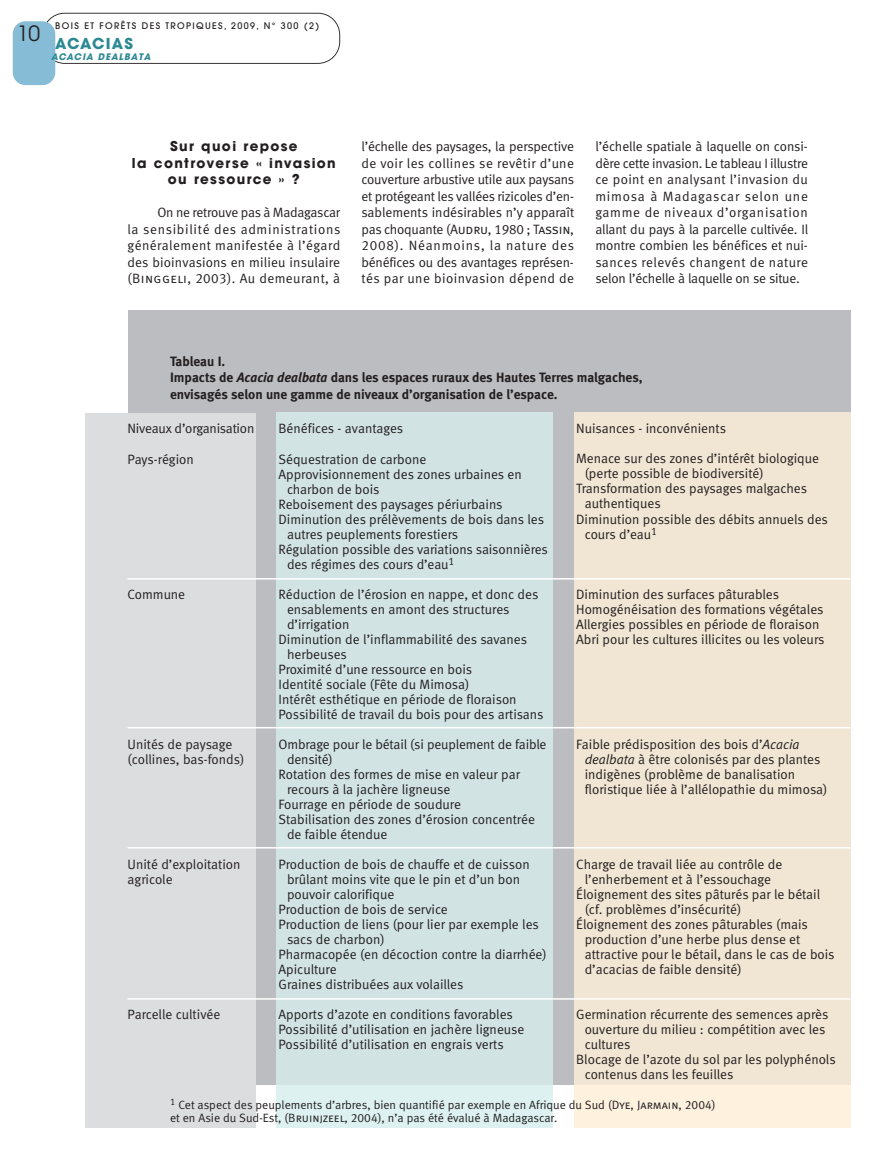
<style>
.page{position:relative;width:893px;height:1149px;background:#fff}
.page>*{position:absolute;margin:0;border:0;box-sizing:border-box;transform-origin:0 0}
.t1{font:21px "Avant Garde";color:#231f20}
.t2{font:700 15px "Avant Garde";letter-spacing:.06em;color:#2c8993}
.t3{font:13.5px/16.5px "Meta Normal LF";color:#231f20}
.t4{font:13.5px/16.5px "Meta Bold LF";color:#231f20}
.t5{font:700 13.5px/16.5px "Avant Garde";letter-spacing:.1em;color:#231f20;text-align:center}
.t6{font:12px/13.5px "Meta Normal LF";color:#231f20}
.t7{font:500 9px "Avant Garde";letter-spacing:.15em;color:#231f20}
.t8{font:italic 700 9px "Avant Garde";letter-spacing:.1em;color:#2c8993}
.s1{font-family:"Meta Normal LF Caps"}
.s2{font-style:italic}
</style>
<div class="page">
<svg style="left:46px;top:13px;width:294px;height:51px"></svg>
<div style="left:13px;top:21px;width:42px;height:64px;background:#86bcd6;border-radius:13px"></div>
<div style="left:128px;top:310px;width:722px;height:774px;background:#bcbdc0"></div>
<div style="left:85px;top:412px;width:170px;height:715px;background:#dcdddf"></div>
<div style="left:276px;top:1084px;width:277px;height:43px;background:#ddf1f0"></div>
<div style="left:276px;top:412px;width:277px;height:672px;background:#d2e3e4"></div>
<div style="left:574px;top:1084px;width:276px;height:43px;background:#fef2df"></div>
<div style="left:574px;top:412px;width:276px;height:672px;background:#f1e5d3"></div>
<hr style="left:128px;top:578px;width:722px;height:1px;background:#fff">
<hr style="left:128px;top:726px;width:722px;height:2px;background:#fff">
<hr style="left:128px;top:846px;width:722px;height:2px;background:#fff">
<hr style="left:128px;top:997px;width:722px;height:2px;background:#fff">
<h1 class="t1" style="left:17px;top:21px;width:25px">10</h1>
<p class="t7" style="left:55px;top:20px;width:265px">BOIS ET FORÊTS DES TROPIQUES, 2009, N° 300 (2)</p>
<p class="t8" style="left:51px;top:50px;width:101px">ACACIA DEALBATA</p>
<p class="t2" style="left:55px;top:34px;width:79px">ACACIAS</p>
<p class="t5" style="left:132px;top:138px;width:205px">Sur quoi repose<br>la controverse « invasion ou ressource » ?</p>
<p class="t3" style="left:128px;top:204px;width:214px;text-align:justify;text-indent:30px">On ne retrouve pas à Madagascar la sensibilité des administrations généralement manifestée à l’égard des bioinvasions en milieu insulaire <span class="s1">(Binggeli,</span> 2003). Au demeurant, à</p>
<p class="t3" style="left:361px;top:138px;width:214px;text-align:justify">l’échelle des paysages, la perspective de voir les collines se revêtir d’une couverture arbustive utile aux paysans et protégeant les vallées rizicoles d’en&shy;sablements indésirables n’y apparaît pas choquante (<span class="s1">Audru</span>, 1980 ; <span class="s1">Tassin</span>, 2008). Néanmoins, la nature des bénéfices ou des avantages représen&shy;tés par une bioinvasion dépend de</p>
<p class="t3" style="left:595px;top:138px;width:214px;text-align:justify">l’échelle spatiale à laquelle on consi&shy;dère cette invasion. Le tableau I illustre ce point en analysant l’invasion du mimosa à Madagascar selon une gamme de niveaux d’organisation allant du pays à la parcelle cultivée. Il montre combien les bénéfices et nui&shy;sances relevés changent de nature selon l’échelle à laquelle on se situe.</p>
<p class="t4" style="left:170px;top:352px;width:474px">Tableau I.<br>Impacts de <span class="s2">Acacia dealbata</span> dans les espaces ruraux des Hautes Terres malgaches, envisagés selon une gamme de niveaux d’organisation de l’espace.</p>
<p class="t3" style="left:128px;top:420px;width:128px">Niveaux d’organisation</p>
<p class="t3" style="left:128px;top:450px;width:68px">Pays-région</p>
<p class="t3" style="left:128px;top:585px;width:59px">Commune</p>
<p class="t3" style="left:128px;top:736px;width:118px;line-height:15px">Unités de paysage (collines, bas-fonds)</p>
<p class="t3" style="left:128px;top:856px;width:115px;line-height:15px">Unité d’exploitation agricole</p>
<p class="t3" style="left:128px;top:1005px;width:94px">Parcelle cultivée</p>
<p class="t3" style="left:279px;top:420px;width:126px">Bénéfices - avantages</p>
<p class="t3" style="left:279px;top:450px;width:149px">Séquestration de carbone</p>
<p class="t3" style="left:279px;top:465px;width:245px">Approvisionnement des zones urbaines en</p>
<p class="t3" style="left:287px;top:480px;width:94px">charbon de bois</p>
<p class="t3" style="left:279px;top:495px;width:226px">Reboisement des paysages périurbains</p>
<p class="t3" style="left:279px;top:510px;width:267px">Diminution des prélèvements de bois dans les</p>
<p class="t3" style="left:287px;top:525px;width:173px">autres peuplements forestiers</p>
<p class="t3" style="left:279px;top:540px;width:271px">Régulation possible des variations saisonnières</p>
<p class="t3" style="left:287px;top:555px;width:169px">des régimes des cours d’eau<sup>1</sup></p>
<p class="t3" style="left:279px;top:585px;width:261px">Réduction de l’érosion en nappe, et donc des</p>
<p class="t3" style="left:287px;top:600px;width:224px">ensablements en amont des structures</p>
<p class="t3" style="left:287px;top:615px;width:64px">d’irrigation</p>
<p class="t3" style="left:279px;top:630px;width:250px">Diminution de l’inflammabilité des savanes</p>
<p class="t3" style="left:287px;top:645px;width:61px">herbeuses</p>
<p class="t3" style="left:279px;top:660px;width:195px">Proximité d’une ressource en bois</p>
<p class="t3" style="left:279px;top:675px;width:192px">Identité sociale (Fête du Mimosa)</p>
<p class="t3" style="left:279px;top:690px;width:240px">Intérêt esthétique en période de floraison</p>
<p class="t3" style="left:279px;top:705px;width:266px">Possibilité de travail du bois pour des artisans</p>
<p class="t3" style="left:279px;top:735px;width:270px">Ombrage pour le bétail (si peuplement de faible</p>
<p class="t3" style="left:287px;top:750px;width:47px">densité)</p>
<p class="t3" style="left:279px;top:765px;width:243px">Rotation des formes de mise en valeur par</p>
<p class="t3" style="left:287px;top:780px;width:165px">recours à la jachère ligneuse</p>
<p class="t3" style="left:279px;top:795px;width:184px">Fourrage en période de soudure</p>
<p class="t3" style="left:279px;top:810px;width:258px">Stabilisation des zones d’érosion concentrée</p>
<p class="t3" style="left:287px;top:825px;width:102px">de faible étendue</p>
<p class="t3" style="left:279px;top:855px;width:253px">Production de bois de chauffe et de cuisson</p>
<p class="t3" style="left:287px;top:870px;width:235px">brûlant moins vite que le pin et d’un bon</p>
<p class="t3" style="left:287px;top:885px;width:109px">pouvoir calorifique</p>
<p class="t3" style="left:279px;top:900px;width:171px">Production de bois de service</p>
<p class="t3" style="left:279px;top:915px;width:262px">Production de liens (pour lier par exemple les</p>
<p class="t3" style="left:287px;top:930px;width:99px">sacs de charbon)</p>
<p class="t3" style="left:279px;top:945px;width:270px">Pharmacopée (en décoction contre la diarrhée)</p>
<p class="t3" style="left:279px;top:960px;width:60px">Apiculture</p>
<p class="t3" style="left:279px;top:975px;width:186px">Graines distribuées aux volailles</p>
<p class="t3" style="left:279px;top:1006px;width:247px;line-height:15px">Apports d’azote en conditions favorables<br>Possibilité d’utilisation en jachère ligneuse<br>Possibilité d’utilisation en engrais verts</p>
<p class="t3" style="left:576px;top:420px;width:151px">Nuisances - inconvénients</p>
<p class="t3" style="left:576px;top:450px;width:244px">Menace sur des zones d’intérêt biologique</p>
<p class="t3" style="left:585px;top:465px;width:180px">(perte possible de biodiversité)</p>
<p class="t3" style="left:576px;top:480px;width:232px">Transformation des paysages malgaches</p>
<p class="t3" style="left:585px;top:495px;width:78px">authentiques</p>
<p class="t3" style="left:576px;top:510px;width:253px">Diminution possible des débits annuels des</p>
<p class="t3" style="left:585px;top:525px;width:74px">cours d’eau<sup>1</sup></p>
<p class="t3" style="left:576px;top:586px;width:250px;line-height:15px">Diminution des surfaces pâturables Homogénéisation des formations végétales Allergies possibles en période de floraison Abri pour les cultures illicites ou les voleurs</p>
<p class="t3" style="left:585px;top:736px;width:244px;line-height:15px;text-indent:-9px">Faible prédisposition des bois d’<span class="s2">Acacia dealbata</span> à être colonisés par des plantes indigènes (problème de banalisation floristique liée à l’allélopathie du mimosa)</p>
<p class="t3" style="left:576px;top:855px;width:208px">Charge de travail liée au contrôle de</p>
<p class="t3" style="left:585px;top:870px;width:188px">l’enherbement et à l’essouchage</p>
<p class="t3" style="left:576px;top:885px;width:246px">Éloignement des sites pâturés par le bétail</p>
<p class="t3" style="left:585px;top:900px;width:158px">(cf. problèmes d’insécurité)</p>
<p class="t3" style="left:576px;top:915px;width:233px">Éloignement des zones pâturables (mais</p>
<p class="t3" style="left:585px;top:930px;width:217px">production d’une herbe plus dense et</p>
<p class="t3" style="left:585px;top:945px;width:251px">attractive pour le bétail, dans le cas de bois</p>
<p class="t3" style="left:585px;top:960px;width:159px">d’acacias de faible densité)</p>
<p class="t3" style="left:576px;top:1005px;width:254px">Germination récurrente des semences après</p>
<p class="t3" style="left:585px;top:1020px;width:242px">ouverture du milieu : compétition avec les</p>
<p class="t3" style="left:585px;top:1035px;width:47px">cultures</p>
<p class="t3" style="left:576px;top:1050px;width:261px">Blocage de l’azote du sol par les polyphénols</p>
<p class="t3" style="left:585px;top:1065px;width:150px">contenus dans les feuilles</p>
<p class="t6" style="left:170px;top:1097px;width:547px"><sup>1</sup> Cet aspect des peuplements d’arbres, bien quantifié par exemple en Afrique du Sud (<span class="s1">Dye, Jarmain</span>, 2004) et en Asie du Sud-Est, (<span class="s1">Bruinjzeel</span>, 2004), n’a pas été évalué à Madagascar.</p>
</div>
